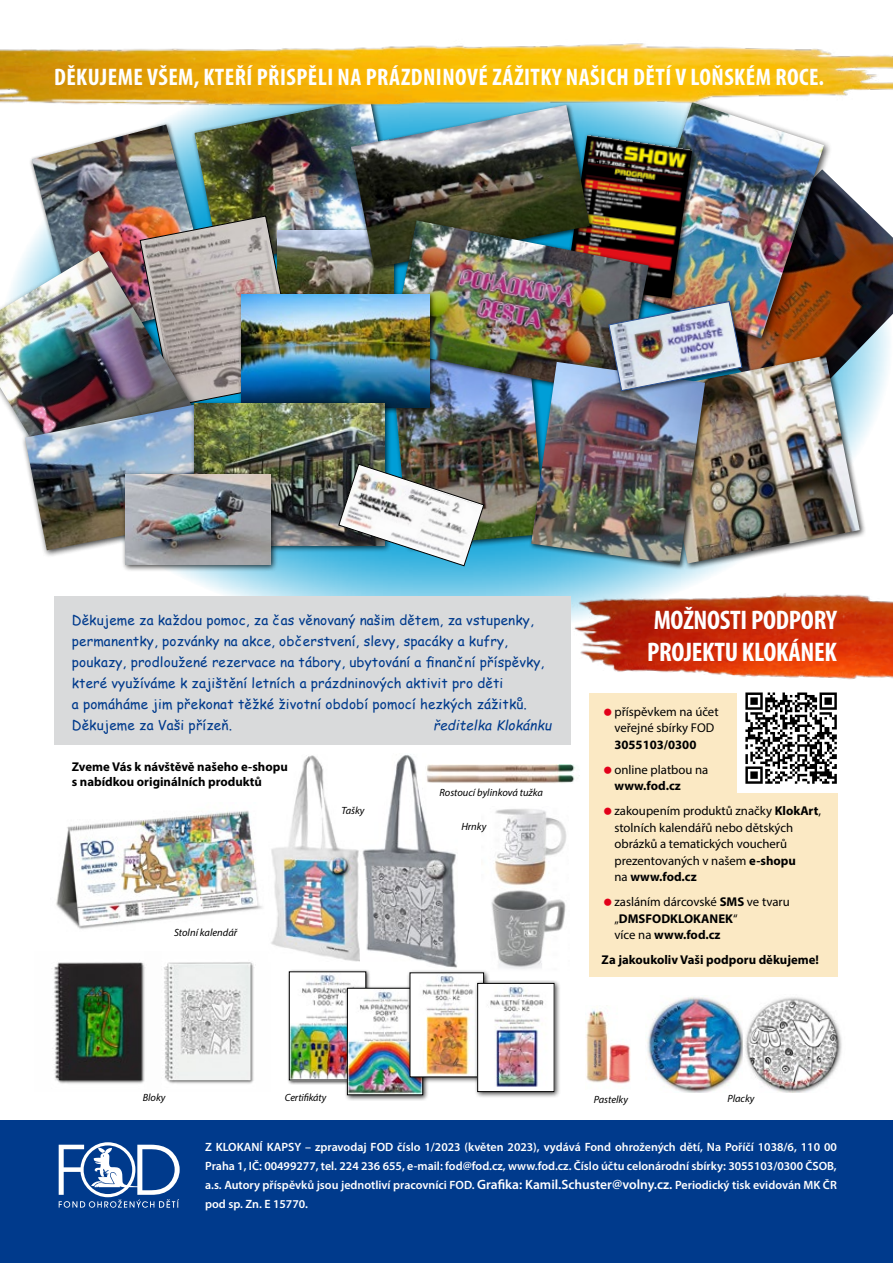
<style>
.page{position:relative;width:893px;height:1263px;background:#fff}
.page>*{position:absolute;margin:0;border:0;box-sizing:border-box;transform-origin:0 0}
.t1{font:700 condensed 27px/32.4px "Myriad Pro";letter-spacing:-.01em;color:#fff}
.t2{font:700 condensed 24px "Myriad Pro";letter-spacing:.02em;color:#fff}
.t3{font:13.5px/21px "Comic Sans MS";letter-spacing:.01em;color:#003a8c}
.t4{font:italic 13.5px "Comic Sans MS";letter-spacing:.01em;color:#003a8c}
.t5{font:12.75px/16.5px "Myriad Pro";color:#000}
.t6{font:700 12.75px/15.3px "Myriad Pro";color:#000}
.t7{font:600 12px/18.8px "Myriad Pro";color:#fff;text-align:justify}
.t8{font:italic 10.5px "Myriad Pro";color:#000}
.s1{font-weight:700}
.s2{font-size:13.5px}
</style>
<div class="page">
<img style="left:362px;top:754px;width:96px;height:214px">
<img style="left:647px;top:997px;width:96px;height:96px">
<img style="left:744px;top:997px;width:98px;height:96px">
<svg style="left:0;top:52px;width:893px;height:583px;background:#86d0ea"></svg>
<div style="left:54px;top:596px;width:517px;height:149px;background:#d9dadb"></div>
<img style="left:749px;top:180px;width:144px;height:239px">
<img style="left:392px;top:402px;width:137px;height:144px">
<img style="left:194px;top:113px;width:154px;height:114px">
<div style="left:625px;top:98px;width:208px;height:250px;background:#000;opacity:.75"></div>
<img style="left:629px;top:113px;width:195px;height:226px">
<img style="left:54px;top:962px;width:90px;height:122px">
<img style="left:144px;top:962px;width:111px;height:122px">
<div style="left:589px;top:693px;width:249px;height:284px;background:#fbe9c4"></div>
<img style="left:737px;top:692px;width:101px;height:101px">
<div style="left:0;top:1120px;width:893px;height:143px;background:#003a8c"></div>
<svg style="left:59px;top:1142px;width:121px;height:66px"></svg>
<img style="left:566px;top:590px;width:327px;height:90px">
<img style="left:0;top:43px;width:893px;height:70px">
<div style="left:29px;top:122px;width:189px;height:222px;background:#000;opacity:.75"></div>
<img style="left:32px;top:125px;width:181px;height:122px">
<img style="left:298px;top:230px;width:90px;height:61px">
<img style="left:140px;top:216px;width:158px;height:183px">
<div style="left:564px;top:132px;width:134px;height:172px;background:#000;opacity:.75"></div>
<img style="left:595px;top:135px;width:97px;height:163px">
<div style="left:287px;top:969px;width:83px;height:116px;background:#000;opacity:.75"></div>
<img style="left:291px;top:973px;width:73px;height:105px">
<div style="left:289px;top:971px;width:77px;height:109px;border:1px solid #000"></div>
<div style="left:344px;top:985px;width:85px;height:116px;background:#000;opacity:.75"></div>
<img style="left:349px;top:990px;width:72px;height:103px">
<div style="left:347px;top:988px;width:76px;height:107px;border:1px solid #000"></div>
<div style="left:406px;top:969px;width:84px;height:115px;background:#000;opacity:.75"></div>
<img style="left:412px;top:974px;width:70px;height:101px">
<div style="left:474px;top:980px;width:87px;height:118px;background:#000;opacity:.75"></div>
<img style="left:479px;top:985px;width:73px;height:105px">
<div style="left:477px;top:983px;width:77px;height:109px;border:1px solid #000"></div>
<img style="left:56px;top:810px;width:207px;height:119px">
<img style="left:271px;top:755px;width:89px;height:206px">
<div style="left:348px;top:102px;width:247px;height:172px;background:#000;opacity:.75"></div>
<img style="left:351px;top:105px;width:239px;height:163px">
<div style="left:388px;top:218px;width:267px;height:184px;background:#000;opacity:.75"></div>
<img style="left:391px;top:220px;width:258px;height:176px">
<div style="left:0;top:247px;width:214px;height:269px;background:#000;opacity:.75"></div>
<img style="left:0;top:251px;width:205px;height:257px">
<div style="left:238px;top:291px;width:198px;height:123px;background:#000;opacity:.75"></div>
<img style="left:241px;top:294px;width:188px;height:113px">
<div style="left:21px;top:400px;width:208px;height:158px;background:#000;opacity:.75"></div>
<img style="left:25px;top:404px;width:166px;height:146px">
<div style="left:651px;top:352px;width:216px;height:219px;background:#000;opacity:.75"></div>
<img style="left:711px;top:356px;width:149px;height:207px">
<div style="left:529px;top:359px;width:182px;height:211px;background:#000;opacity:.75"></div>
<img style="left:531px;top:362px;width:174px;height:202px">
<div style="left:191px;top:399px;width:201px;height:154px;background:#000;opacity:.75"></div>
<img style="left:194px;top:403px;width:191px;height:143px">
<div style="left:121px;top:470px;width:157px;height:102px;background:#000;opacity:.75"></div>
<img style="left:125px;top:474px;width:145px;height:90px">
<div style="left:605px;top:298px;width:144px;height:99px;background:#000;opacity:.75"></div>
<img style="left:608px;top:301px;width:134px;height:90px">
<img style="left:338px;top:464px;width:146px;height:102px">
<img style="left:586px;top:1007px;width:44px;height:77px">
<img style="left:426px;top:765px;width:149px;height:18px">
<img style="left:494px;top:809px;width:73px;height:76px">
<img style="left:482px;top:890px;width:84px;height:81px">
<h2 class="t2" style="left:54px;top:62px;width:772px">DĚKUJEME VŠEM, KTEŘÍ PŘISPĚLI NA PRÁZDNINOVÉ ZÁŽITKY NAŠICH DĚTÍ V LOŇSKÉM ROCE.</h2>
<p class="t3" style="left:72px;top:609px;width:474px">Děkujeme za každou pomoc, za čas věnovaný našim dětem, za vstupenky, permanentky, pozvánky na akce, občerstvení, slevy, spacáky a kufry, poukazy, prodloužené rezervace na tábory, ubytování a finanční příspěvky, které využíváme k zajištění letních a prázdninových aktivit pro děti<br>a pomáháme jim překonat těžké životní období pomocí hezkých zážitků.<br>Děkujeme za Vaši přízeň.</p>
<p class="t4" style="left:433px;top:715px;width:120px">ředitelka Klokánku</p>
<p class="t6" style="left:72px;top:758px;width:217px">Zveme Vás k návštěvě našeho e-shopu s nabídkou originálních produktů</p>
<p class="t8" style="left:174px;top:926px;width:65px">Stolní kalendář</p>
<p class="t8" style="left:341px;top:803px;width:25px">Tašky</p>
<p class="t8" style="left:439px;top:786px;width:105px">Rostoucí bylinková tužka</p>
<p class="t8" style="left:461px;top:820px;width:27px">Hrnky</p>
<h1 class="t1" style="left:647px;top:603px;width:191px">MOŽNOSTI PODPORY<br>PROJEKTU KLOKÁNEK</h1>
<p class="t5" style="left:614px;top:703px;width:106px">příspěvkem na účet veřejné sbírky FOD</p>
<p class="t6" style="left:614px;top:736px;width:84px">3055103/0300</p>
<p class="t5" style="left:614px;top:761px;width:96px">online platbou na</p>
<p class="t5" style="left:614px;top:773px;width:208px;line-height:25px"><span class="s1">www.fod.cz<br></span>zakoupením produktů značky <span class="s1">KlokArt</span>,</p>
<p class="t5" style="left:614px;top:819px;width:183px">stolních kalendářů nebo dětských obrázků a tematických voucherů prezentovaných v našem <span class="s1">e-shopu </span>na <span class="s1">www.fod.cz</span></p>
<p class="t5" style="left:614px;top:893px;width:177px">zasláním dárcovské <span class="s1">SMS</span> ve tvaru „<span class="s1">DMSFODKLOKANEK</span>“<br>více na <span class="s1">www.fod.cz</span></p>
<p class="t6" style="left:602px;top:952px;width:219px">Za jakoukoliv Vaši podporu děkujeme!</p>
<p class="t8" style="left:143px;top:1091px;width:24px">Bloky</p>
<p class="t8" style="left:285px;top:1091px;width:43px">Certifikáty</p>
<p class="t8" style="left:594px;top:1092px;width:36px">Pastelky</p>
<p class="t8" style="left:727px;top:1092px;width:29px">Placky</p>
<p class="t7" style="left:205px;top:1137px;width:633px">Z KLOKANÍ KAPSY – zpravodaj FOD číslo 1/2023 (květen 2023), vydává Fond ohrožených dětí, Na Poříčí 1038/6, 110 00<br>Praha 1, IČ: 00499277, tel. 224 236 655, e-mail: fod@fod.cz, www.fod.cz. Číslo účtu celonárodní sbírky: 3055103/0300 ČSOB, a.s. Autory příspěvků jsou jednotliví pracovníci FOD. <span class="s2">Grafika: Kamil.Schuster@volny.cz.</span> Periodický tisk evidován MK ČR pod sp. Zn. E 15770.</p>
</div>
